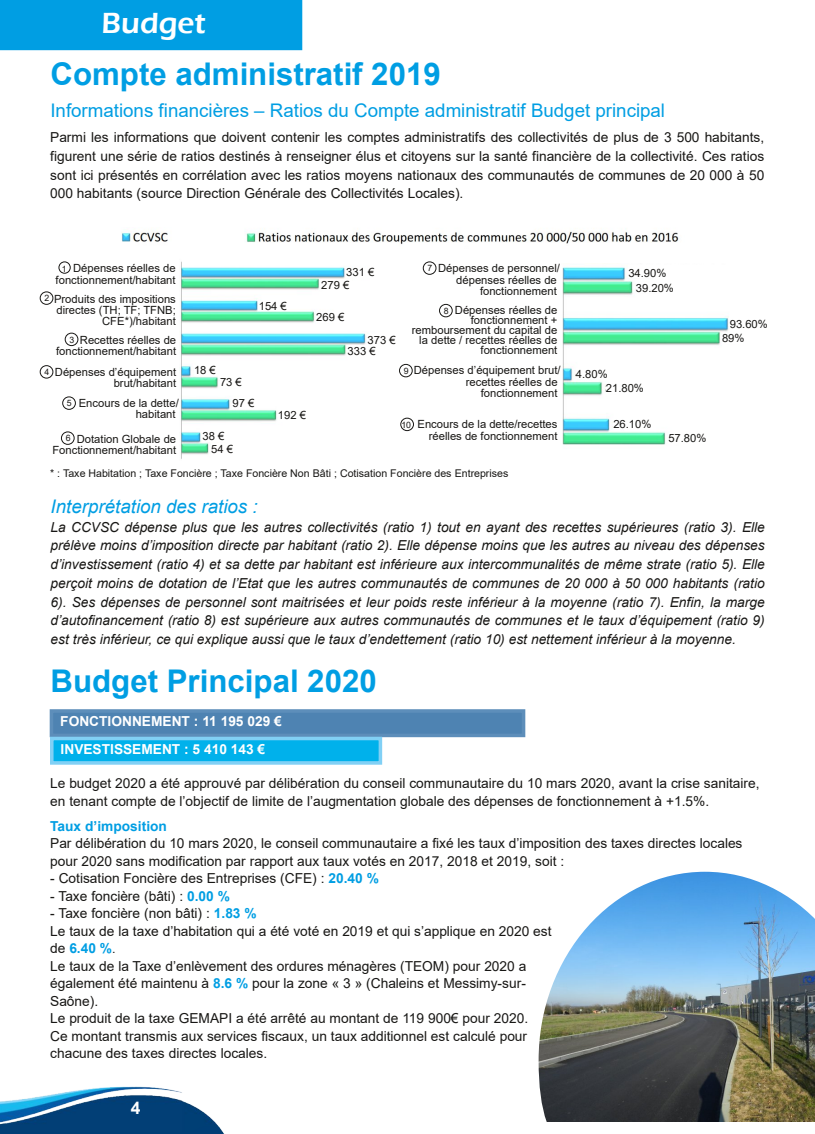
<style>
.page{position:relative;width:815px;height:1134px;background:#fff}
.page>*{position:absolute;margin:0;border:0;box-sizing:border-box;transform-origin:0 0}
.t1{font:700 31.25px "Arial";color:#009ee3}
.t2{font:600 30px "Eras ITC";color:#fff}
.t3{font:18.75px "Arial";color:#009ee3}
.t4{font:italic 18.75px "Arial";color:#009ee3}
.t5{font:700 17.5px "Arial";color:#fff}
.t6{font:13.75px/17.5px "Arial";color:#181715}
.t7{font:italic 13.75px/18.8px "Arial";color:#181715;text-align:justify}
.t8{font:700 13.75px/27.5px "Arial";color:#fff}
.t9{font:700 13.75px "Arial";color:#009ee3}
.t10{font:11.25px/11.2px "Arial";color:#181715;text-align:right}
.t11{font:10.62px "Arial";letter-spacing:-.005em;color:#181715}
.t12{font:8.75px "Arial";color:#181715}
.s1{font-weight:700;color:#009ee3}
.s2{font-size:12.5px}
</style>
<div class="page">
<div style="left:0;top:0;width:302px;height:50px;background:#009ee3"></div>
<img style="left:0;top:1086px;width:219px;height:47px">
<hr style="left:0;top:1133px;width:207px;height:1px;background:#003e76">
<svg style="left:188px;top:1126px;width:36px;height:8px"></svg>
<div style="left:51px;top:711px;width:473px;height:24px;background:#4e83b2"></div>
<div style="left:50px;top:709px;width:475px;height:28px;border:4px solid #5d8eba"></div>
<div style="left:52px;top:738px;width:328px;height:25px;background:#00b1eb"></div>
<div style="left:50px;top:737px;width:332px;height:28px;border:4px solid #81d0f5"></div>
<img style="left:539px;top:872px;width:276px;height:249px">
<img style="left:180px;top:261px;width:186px;height:198px">
<div style="left:346px;top:268px;width:31px;height:10px;background:#fff"></div>
<div style="left:321px;top:279px;width:31px;height:11px;background:#fff"></div>
<div style="left:259px;top:301px;width:31px;height:10px;background:#fff"></div>
<div style="left:316px;top:312px;width:32px;height:10px;background:#fff"></div>
<div style="left:347px;top:346px;width:35px;height:10px;background:#fff"></div>
<div style="left:194px;top:365px;width:24px;height:11px;background:#fff"></div>
<div style="left:220px;top:378px;width:27px;height:9px;background:#fff"></div>
<div style="left:232px;top:399px;width:26px;height:9px;background:#fff"></div>
<div style="left:278px;top:408px;width:31px;height:13px;background:#fff"></div>
<div style="left:202px;top:431px;width:27px;height:11px;background:#fff"></div>
<div style="left:211px;top:443px;width:27px;height:11px;background:#fff"></div>
<div style="left:59px;top:262px;width:11px;height:11px;border:1px solid #181715;border-radius:50%"></div>
<div style="left:40px;top:292px;width:13px;height:12px;border:1px solid #181715;border-radius:50%"></div>
<div style="left:65px;top:333px;width:13px;height:13px;border:1px solid #181715;border-radius:50%"></div>
<div style="left:40px;top:365px;width:13px;height:13px;border:1px solid #181715;border-radius:50%"></div>
<div style="left:63px;top:397px;width:13px;height:12px;border:1px solid #181715;border-radius:50%"></div>
<div style="left:61px;top:432px;width:13px;height:12px;border:1px solid #181715;border-radius:50%"></div>
<img style="left:562px;top:267px;width:167px;height:178px">
<div style="left:628px;top:268px;width:41px;height:10px;background:#fff"></div>
<div style="left:636px;top:283px;width:41px;height:10px;background:#fff"></div>
<div style="left:722px;top:333px;width:30px;height:10px;background:#fff"></div>
<div style="left:576px;top:368px;width:34px;height:11px;background:#fff"></div>
<div style="left:606px;top:383px;width:43px;height:11px;background:#fff"></div>
<div style="left:613px;top:419px;width:43px;height:10px;background:#fff"></div>
<div style="left:668px;top:433px;width:42px;height:10px;background:#fff"></div>
<div style="left:423px;top:262px;width:13px;height:12px;border:1px solid #181715;border-radius:50%"></div>
<div style="left:439px;top:304px;width:13px;height:13px;border:1px solid #181715;border-radius:50%"></div>
<div style="left:399px;top:364px;width:13px;height:13px;border:1px solid #181715;border-radius:50%"></div>
<div style="left:401px;top:418px;width:13px;height:13px;border:1px solid #181715;border-radius:50%"></div>
<img style="left:121px;top:232px;width:47px;height:10px">
<img style="left:246px;top:231px;width:433px;height:13px">
<h2 class="t2" style="left:102px;top:6px;width:106px">Budget</h2>
<h1 class="t1" style="left:50px;top:56px;width:392px">Compte administratif 2019</h1>
<h3 class="t3" style="left:50px;top:100px;width:616px">Informations financières – Ratios du Compte administratif Budget principal</h3>
<p class="t6" style="left:50px;top:128px;width:716px;line-height:18.8px;text-align:justify">Parmi les informations que doivent contenir les comptes administratifs des collectivités de plus de 3 500 habitants, figurent une série de ratios destinés à renseigner élus et citoyens sur la santé financière de la collectivité. Ces ratios sont ici présentés en corrélation avec les ratios moyens nationaux des communautés de communes de 20 000 à 50<br>000 habitants (source Direction Générale des Collectivités Locales).</p>
<p class="t10" style="left:56px;top:263px;width:122px">Dépenses réelles de fonctionnement/habitant</p>
<p class="t10" style="left:54px;top:293px;width:123px">Produits des impositions directes (TH; TF; TFNB;<br>CFE*)/habitant</p>
<p class="t10" style="left:56px;top:334px;width:122px">Recettes réelles de fonctionnement/habitant</p>
<p class="t10" style="left:55px;top:366px;width:123px">Dépenses d’équipement brut/habitant</p>
<p class="t10" style="left:79px;top:397px;width:101px">Encours de la dette/ habitant</p>
<p class="t10" style="left:52px;top:433px;width:125px">Dotation Globale de<br>Fonctionnement/habitant</p>
<p class="t12" style="left:62px;top:264px;width:6px">1</p>
<p class="t12" style="left:44px;top:294px;width:6px">2</p>
<p class="t12" style="left:69px;top:335px;width:6px">3</p>
<p class="t12" style="left:44px;top:367px;width:6px">4</p>
<p class="t12" style="left:67px;top:398px;width:6px">5</p>
<p class="t12" style="left:66px;top:434px;width:6px">6</p>
<p class="t10" style="left:194px;top:365px;width:23px">18 €</p>
<p class="t10" style="left:259px;top:300px;width:30px">154 €</p>
<p class="t10" style="left:232px;top:372px;width:23px;line-height:21.1px;text-align:left;text-indent:-12px">73 €<br>97 €</p>
<p class="t10" style="left:211px;top:430px;width:23px;line-height:12.2px;text-align:left;text-indent:-9px">38 €<br>54 €</p>
<p class="t10" style="left:278px;top:409px;width:30px">192 €</p>
<p class="t10" style="left:438px;top:263px;width:123px">Dépenses de personnel/ dépenses réelles de fonctionnement</p>
<p class="t10" style="left:412px;top:306px;width:147px;line-height:10px">Dépenses réelles de fonctionnement + remboursement du capital de la dette / recettes réelles de fonctionnement</p>
<p class="t10" style="left:414px;top:365px;width:148px">Dépenses d’équipement brut/ recettes réelles de fonctionnement</p>
<p class="t10" style="left:417px;top:419px;width:141px">Encours de la dette/recettes réelles de fonctionnement</p>
<p class="t12" style="left:428px;top:263px;width:6px">7</p>
<p class="t10" style="left:321px;top:266px;width:55px;line-height:12.1px;text-align:left;text-indent:25px">331 €<br>279 €</p>
<p class="t12" style="left:444px;top:306px;width:6px">8</p>
<p class="t10" style="left:316px;top:311px;width:30px">269 €</p>
<p class="t10" style="left:347px;top:334px;width:50px;text-align:left;text-indent:20px">373 €<br>333 €</p>
<p class="t12" style="left:404px;top:366px;width:6px">9</p>
<p class="t12" style="left:401px;top:420px;width:11px">10</p>
<p class="t11" style="left:50px;top:467px;width:460px">* : Taxe Habitation ; Taxe Foncière ; Taxe Foncière Non Bâti ; Cotisation Foncière des Entreprises</p>
<p class="t10" style="left:636px;top:265px;width:40px;line-height:14.9px;text-align:left;text-indent:-8px">34.90%<br>39.20%</p>
<p class="t10" style="left:606px;top:366px;width:40px;line-height:14.8px;text-align:left;text-indent:-30px">4.80%<br>21.80%</p>
<p class="t10" style="left:613px;top:418px;width:40px">26.10%</p>
<p class="t10" style="left:668px;top:432px;width:40px">57.80%</p>
<p class="t10" style="left:722px;top:317px;width:47px;line-height:14.2px;text-align:left;text-indent:8px">93.60%<br>89%</p>
<h3 class="t4" style="left:51px;top:496px;width:209px">Interprétation des ratios :</h3>
<p class="t7" style="left:51px;top:517px;width:716px">La CCVSC dépense plus que les autres collectivités (ratio 1) tout en ayant des recettes supérieures (ratio 3). Elle prélève moins d’imposition directe par habitant (ratio 2). Elle dépense moins que les autres au niveau des dépenses d’investissement (ratio 4) et sa dette par habitant est inférieure aux intercommunalités de même strate (ratio 5). Elle perçoit moins de dotation de l’Etat que les autres communautés de communes de 20 000 à 50 000 habitants (ratio 6). Ses dépenses de personnel sont maitrisées et leur poids reste inférieur à la moyenne (ratio 7). Enfin, la marge d’autofinancement (ratio 8) est supérieure aux autres communautés de communes et le taux d’équipement (ratio 9) est très inférieur, ce qui explique aussi que le taux d’endettement (ratio 10) est nettement inférieur à la moyenne.</p>
<h1 class="t1" style="left:50px;top:664px;width:328px">Budget Principal 2020</h1>
<p class="t8" style="left:60px;top:708px;width:223px">FONCTIONNEMENT : 11 195 029 €<br>INVESTISSEMENT : 5 410 143 €</p>
<p class="t6" style="left:50px;top:775px;width:711px">Le budget 2020 a été approuvé par délibération du conseil communautaire du 10 mars 2020, avant la crise sanitaire, en tenant compte de l’objectif de limite de l’augmentation globale des dépenses de fonctionnement à +1.5%.</p>
<p class="t9" style="left:50px;top:818px;width:118px">Taux d’imposition</p>
<p class="t6" style="left:50px;top:835px;width:694px">Par délibération du 10 mars 2020, le conseil communautaire a fixé les taux d’imposition des taxes directes locales pour 2020 sans modification par rapport aux taux votés en 2017, 2018 et 2019, soit :</p>
<p class="t6" style="left:50px;top:870px;width:330px">- Cotisation Foncière des Entreprises (CFE) : <span class="s1">20.40 %</span></p>
<p class="t6" style="left:50px;top:887px;width:181px">- Taxe foncière (bâti) : <span class="s1">0.00 %</span></p>
<p class="t6" style="left:50px;top:905px;width:503px">- Taxe foncière (non bâti) : <span class="s1">1.83 %<br></span>Le taux de la taxe d’habitation qui a été voté en 2019 et qui s’applique en 2020 est de <span class="s1">6.40 %</span><span class="s2">.<br></span>Le taux de la Taxe d’enlèvement des ordures ménagères (TEOM) pour 2020 a également été maintenu à <span class="s1">8.6 %</span> pour la zone « 3 » (Chaleins et Messimy-sur-Saône).<br>Le produit de la taxe GEMAPI a été arrêté au montant de 119 900€ pour 2020.<br>Ce montant transmis aux services fiscaux, un taux additionnel est calculé pour chacune des taxes directes locales.</p>
<p class="t5" style="left:131px;top:1098px;width:11px">4</p>
</div>
